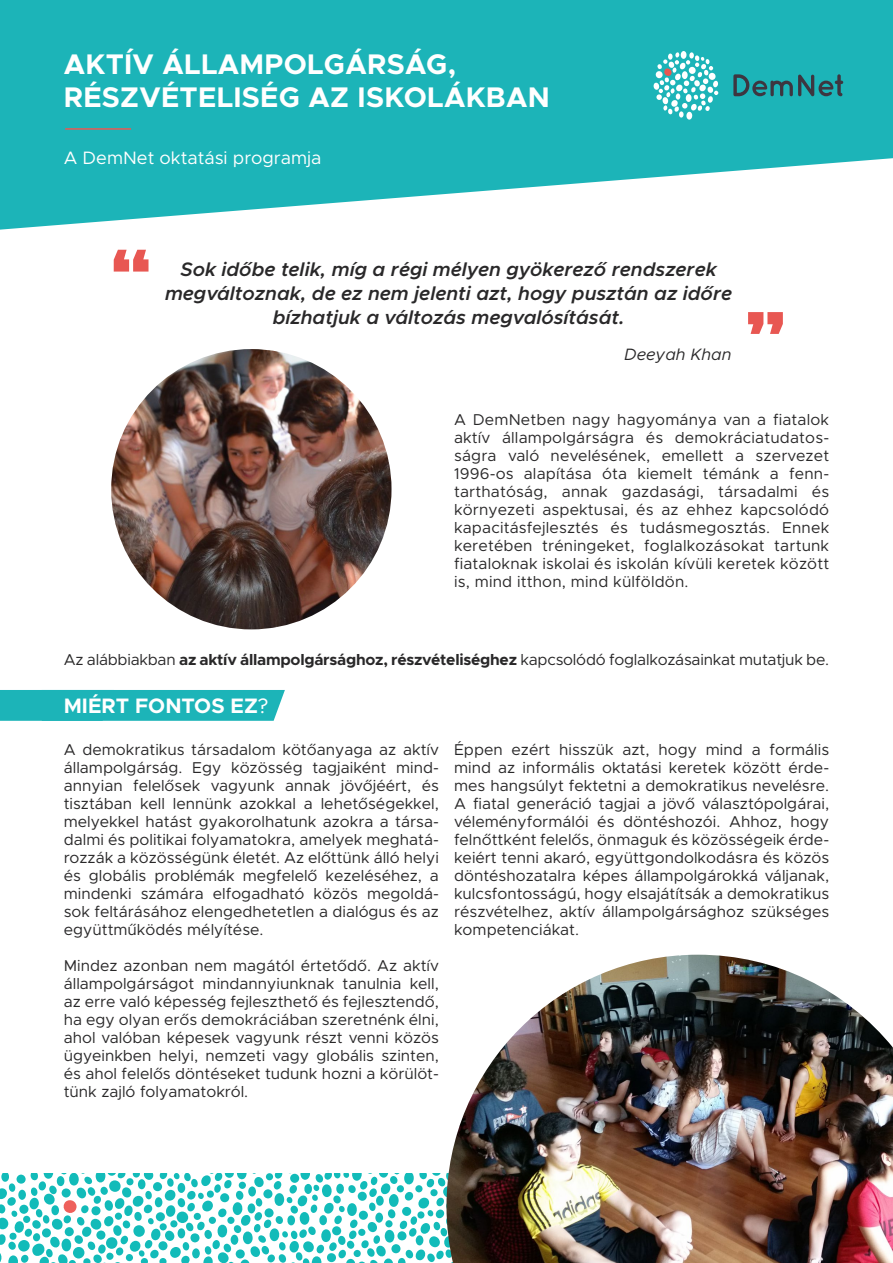
<style>
.page{position:relative;width:893px;height:1263px;background:#fff}
.page>*{position:absolute;margin:0;border:0;box-sizing:border-box;transform-origin:0 0}
.t1{font:84px "Anton";color:#e85752}
.t2{font:700 28.5px/33px "Metropolis";letter-spacing:.01em;color:#fff}
.t3{font:700 21px "Metropolis";color:#fff}
.t4{font:italic 600 19.5px/24px "Metropolis";color:#292829;text-align:center}
.t5{font:18px "Metropolis";color:#fff}
.t6{font:italic 16.5px "Metropolis";color:#292829}
.t7{font:15.75px/18px "Metropolis";color:#292829;text-align:justify}
.s1{font-weight:700}
.s2{font-weight:400}
</style>
<div class="page">
<svg style="left:0;top:1174px;width:446px;height:89px"></svg>
<div style="left:0;top:690px;width:285px;height:31px;background:#1cb4b8"></div>
<svg style="left:0;top:0;width:893px;height:230px;fill:#1cb4b8"></svg>
<img style="left:111px;top:349px;width:280px;height:280px;border-radius:140px">
<img style="left:446px;top:955px;width:447px;height:308px">
<svg style="left:653px;top:51px;width:65px;height:69px"></svg>
<svg style="left:733px;top:74px;width:110px;height:22px;background:#28848a"></svg>
<hr style="left:65px;top:128px;width:66px;height:2px;background:#e95853">
<h2 class="t2" style="left:64px;top:47px;width:488px">AKTÍV ÁLLAMPOLGÁRSÁG,<br>RÉSZVÉTELISÉG AZ ISKOLÁKBAN</h2>
<p class="t5" style="left:64px;top:146px;width:259px">A DemNet oktatási programja</p>
<h1 class="t1" style="left:151px;top:278px;width:40px;rotate:-180deg">”</h1>
<p class="t4" style="left:165px;top:257px;width:569px">Sok időbe telik, míg a régi mélyen gyökerező rendszerek megváltoznak, de ez nem jelenti azt, hogy pusztán az időre bízhatjuk a változás megvalósítását.</p>
<p class="t6" style="left:624px;top:344px;width:109px">Deeyah Khan</p>
<h1 class="t1" style="left:746px;top:306px;width:40px">”</h1>
<p class="t7" style="left:454px;top:410px;width:377px">A DemNetben nagy hagyománya van a fiatalok aktív állampolgárságra és demokráciatudatos&shy;ságra való nevelésének, emellett a szervezet 1996-os alapítása óta kiemelt témánk a fenn&shy;tarthatóság, annak gazdasági, társadalmi és környezeti aspektusai, és az ehhez kapcsolódó kapacitásfejlesztés és tudásmegosztás. Ennek keretében tréningeket, foglalkozásokat tartunk fiataloknak iskolai és iskolán kívüli keretek között is, mind itthon, mind külföldön.</p>
<p class="t7" style="left:64px;top:651px;width:767px">Az alábbiakban <span class="s1">az aktív állampolgársághoz, részvételiséghez</span> kapcsolódó foglalkozásainkat mutatjuk be.</p>
<h3 class="t3" style="left:64px;top:692px;width:206px">MIÉRT FONTOS EZ<span class="s2">?</span></h3>
<p class="t7" style="left:64px;top:741px;width:377px">A demokratikus társadalom kötőanyaga az aktív állampolgárság. Egy közösség tagjaiként mind&shy;annyian felelősek vagyunk annak jövőjéért, és tisztában kell lennünk azokkal a lehetőségekkel, melyekkel hatást gyakorolhatunk azokra a társa&shy;dalmi és politikai folyamatokra, amelyek meghatá&shy;rozzák a közösségünk életét. Az előttünk álló helyi és globális problémák megfelelő kezeléséhez, a mindenki számára elfogadható közös megoldá&shy;sok feltárásához elengedhetetlen a dialógus és az együttműködés mélyítése.</p>
<p class="t7" style="left:64px;top:957px;width:377px">Mindez azonban nem magától értetődő. Az aktív állampolgárságot mindannyiunknak tanulnia kell, az erre való képesség fejleszthető és fejlesztendő, ha egy olyan erős demokráciában szeretnénk élni, ahol valóban képesek vagyunk részt venni közös ügyeinkben helyi, nemzeti vagy globális szinten, és ahol felelős döntéseket tudunk hozni a körülöt&shy;tünk zajló folyamatokról.</p>
<p class="t7" style="left:454px;top:740px;width:377px">Éppen ezért hisszük azt, hogy mind a formális mind az informális oktatási keretek között érde&shy;mes hangsúlyt fektetni a demokratikus nevelésre.<br>A fiatal generáció tagjai a jövő választópolgárai, véleményformálói és döntéshozói. Ahhoz, hogy felnőttként felelős, önmaguk és közösségeik érde&shy;keiért tenni akaró, együttgondolkodásra és közös döntéshozatalra képes állampolgárokká váljanak, kulcsfontosságú, hogy elsajátítsák a demokratikus részvételhez, aktív állampolgársághoz szükséges kompetenciákat.</p>
</div>
